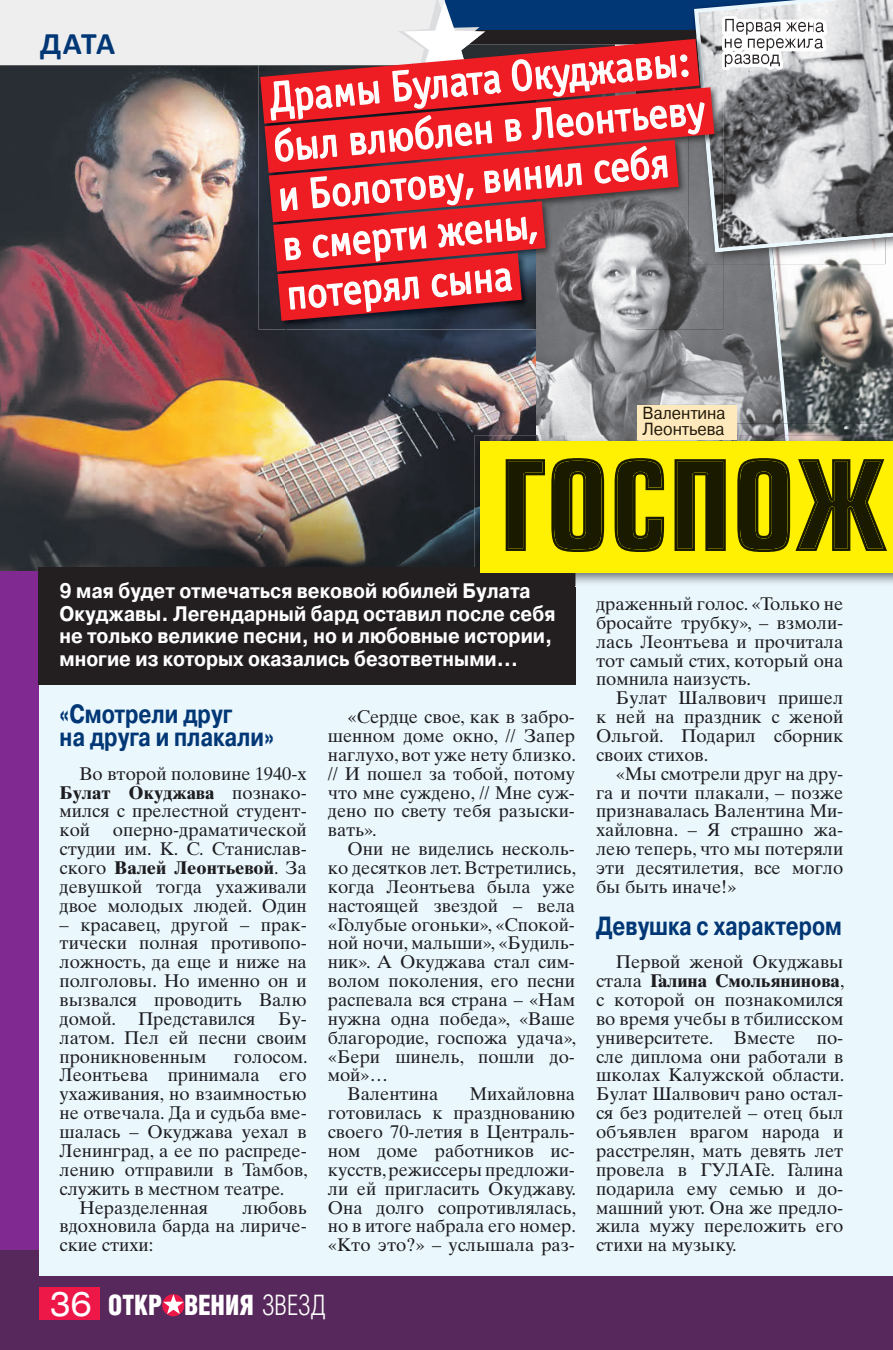
<style>
.page{position:relative;width:893px;height:1350px;background:#fff}
.page>*{position:absolute;margin:0;border:0;box-sizing:border-box;transform-origin:0 0}
.t1{font:700 122.5px "Europe Cond";color:#191a00;scale:.95 1}
.t2{font:42.88px/49.5px "Officina Sans C";color:#fff;scale:.95 1}
.t3{font:700 31.5px "Calibri";color:#013775}
.t4{font:900 28.18px "Helios Cond";color:#fff;scale:.92 1}
.t5{font:700 26.25px/22.8px "Pragmatica";color:#013775;scale:.8 1}
.t6{font:700 26.25px "Pragmatica";color:#013775;scale:.79 1}
.t7{font:700 21px/22.4px "Pragmatica";color:#fff;scale:.9 1}
.t8{font:700 21px "Pragmatica";color:#fefefe;scale:.9 1}
.t9{font:18.38px/18.9px "Times Ten LTCYR";color:#1d1d20;text-align:justify}
.t10{font:17.5px/15.8px "Pragmatica";color:#20180a;scale:.93 1}
.s1{font-weight:700}
.s2{font-family:"Helios Ext";font-weight:400;font-size:33.43px}
.s3{font-weight:300}
</style>
<div class="page">
<div style="left:0;top:0;width:893px;height:1349px;background:#802990"></div>
<img style="left:0;top:321px;width:286px;height:250px">
<img style="left:286px;top:329px;width:250px;height:238px">
<img style="left:635px;top:265px;width:149px;height:171px">
<img style="left:536px;top:329px;width:99px;height:107px">
<img style="left:788px;top:265px;width:105px;height:158px">
<img style="left:789px;top:423px;width:96px;height:13px">
<img style="left:770px;top:265px;width:18px;height:158px">
<div style="left:0;top:1250px;width:893px;height:99px;background:#57285b"></div>
<div style="left:40px;top:627px;width:853px;height:648px;background:#eaf7fd"></div>
<div style="left:575px;top:567px;width:318px;height:708px;background:#eaf7fd"></div>
<div style="left:40px;top:1287px;width:60px;height:32px;background:#ed1748"></div>
<svg style="left:162px;top:1294px;width:22px;height:22px"></svg>
<svg style="left:163px;top:1294px;width:21px;height:19px"></svg>
<div style="left:38px;top:567px;width:537px;height:118px;background:#231f20"></div>
<img style="left:474px;top:436px;width:62px;height:131px">
<img style="left:536px;top:436px;width:248px;height:6px">
<svg style="left:885px;top:423px;width:8px;height:19px"></svg>
<img style="left:789px;top:436px;width:96px;height:6px">
<svg style="left:784px;top:423px;width:5px;height:19px"></svg>
<img style="left:575px;top:573px;width:317px;height:13px">
<div style="left:480px;top:442px;width:413px;height:131px;background:#fff101"></div>
<img style="left:723px;top:252px;width:45px;height:13px">
<img style="left:774px;top:252px;width:119px;height:13px">
<img style="left:768px;top:252px;width:6px;height:13px">
<svg style="left:714px;top:0;width:179px;height:252px"></svg>
<img style="left:259px;top:321px;width:277px;height:8px">
<img style="left:536px;top:265px;width:187px;height:64px">
<img style="left:714px;top:37px;width:9px;height:215px">
<svg style="left:0;top:0;width:714px;height:321px"></svg>
<div style="left:637px;top:405px;width:100px;height:19px;background:#fee9bc"></div>
<div style="left:637px;top:420px;width:100px;height:20px;background:#fee9bc"></div>
<img style="left:722px;top:16px;width:91px;height:54px">
<img style="left:813px;top:19px;width:14px;height:33px">
<h3 class="t3" style="left:40px;top:30px;width:77px">ДАТА</h3>
<h2 class="t2" style="left:267px;top:74px;width:457px;rotate:-5deg">Драмы Булата Окуджавы: был влюблен в Леонтьеву и Болотову, винил себя<br>в смерти жены,<br>потерял сына</h2>
<p class="t10" style="left:642px;top:406px;width:91px">Валентина<br>Леонтьева</p>
<h1 class="t1" style="left:499px;top:425px;width:410px">ГОСПОЖ</h1>
<p class="t7" style="left:60px;top:580px;width:552px">9 мая будет отмечаться вековой юбилей улата Окуджавы. Легендарный бард оставил после себя не только великие песни, но и любовные истории, многие из которых оказались безответными…</p>
<p class="t8" style="left:463px;top:577px;width:17px">Б</p>
<h3 class="t5" style="left:60px;top:703px;width:270px">«Смотрели друг<br>на друга и плакали»</h3>
<p class="t9" style="left:60px;top:764px;width:249px;text-indent:20px">Во второй половине 1940-х <span class="s1">Булат Окуджава</span> познако&shy;мился с прелестной студент&shy;кой оперно-драматической студии им. К. С. Станислав&shy;ского <span class="s1">Валей Леонтьевой</span>. За девушкой тогда ухаживали двое молодых людей. Один</p>
<p class="t9" style="left:60px;top:914px;width:249px">– красавец, другой – прак&shy;тически полная противопо&shy;ложность, да еще и ниже на полголовы. Но именно он и вызвался проводить Валю домой. Представился Бу&shy;латом. Пел ей песни своим проникновенным</p>
<p class="t9" style="left:234px;top:1046px;width:76px">голосом.</p>
<p class="t9" style="left:60px;top:1065px;width:249px">Леонтьева принимала его</p>
<p class="t9" style="left:60px;top:1084px;width:249px">ухаживания, но взаимностью</p>
<p class="t9" style="left:60px;top:1103px;width:249px">не отвечала. Да и судьба вме-</p>
<p class="t9" style="left:60px;top:1122px;width:249px">шалась – Окуджава уехал в</p>
<p class="t9" style="left:60px;top:1141px;width:249px">Ленинград, а ее по распреде-</p>
<p class="t9" style="left:60px;top:1159px;width:250px">лению отправили в Тамбов,</p>
<p class="t9" style="left:60px;top:1178px;width:226px">служить в местном театре.</p>
<p class="t9" style="left:79px;top:1197px;width:130px">Неразделенная</p>
<p class="t9" style="left:60px;top:1197px;width:249px;text-indent:183px">любовь вдохновила барда на лириче&shy;ские стихи:</p>
<p class="t9" style="left:328px;top:707px;width:250px;text-indent:20px">«Сердце свое, как в забро&shy;шенном доме окно, // Запер наглухо, вот уже нету близко. // И пошел за тобой, потому что мне суждено, // Мне суж&shy;дено по свету тебя разыски&shy;вать».</p>
<p class="t9" style="left:348px;top:839px;width:229px">Они не виделись несколь-</p>
<p class="t9" style="left:328px;top:858px;width:250px">ко десятков лет. Встретились,</p>
<p class="t9" style="left:328px;top:877px;width:249px">когда Леонтьева была уже</p>
<p class="t9" style="left:328px;top:895px;width:249px">настоящей звездой – вела</p>
<p class="t9" style="left:328px;top:914px;width:249px">«Голубые огоньки», «Спокой-</p>
<p class="t9" style="left:328px;top:933px;width:249px">ной ночи, малыши», «Будиль-</p>
<p class="t9" style="left:328px;top:952px;width:249px">ник». А Окуджава стал сим-</p>
<p class="t9" style="left:328px;top:971px;width:249px">волом поколения, его песни</p>
<p class="t9" style="left:328px;top:990px;width:249px">распевала вся страна – «Нам</p>
<p class="t9" style="left:328px;top:1009px;width:249px">нужна одна победа», «Ваше</p>
<p class="t9" style="left:328px;top:1027px;width:250px">благородие, госпожа удача»,</p>
<p class="t9" style="left:328px;top:1046px;width:249px">«Бери шинель, пошли до-</p>
<p class="t9" style="left:328px;top:1065px;width:62px">мой»…</p>
<p class="t9" style="left:348px;top:1084px;width:92px">Валентина</p>
<p class="t9" style="left:328px;top:1084px;width:250px;text-indent:142px">Михайловна готовилась к празднованию своего 70-летия в Централь&shy;ном доме работников ис&shy;кусств, режиссеры предложи&shy;ли ей пригласить Окуджаву.<br>Она долго сопротивлялась, но в итоге набрала его номер. «Кто это?» – услышала раз-</p>
<h3 class="t4" style="left:50px;top:1289px;width:302px"><span class="s2">36</span> OТКР ВЕНИЯ <span class="s3">ЗВЕЗД</span></h3>
<p class="t9" style="left:596px;top:594px;width:249px">драженный голос. «Только не бросайте трубку», – взмоли&shy;лась Леонтьева и прочитала тот самый стих, который она помнила наизусть.</p>
<p class="t9" style="left:596px;top:688px;width:249px;text-indent:20px">Булат Шалвович пришел к ней на праздник с женой Ольгой. Подарил сборник своих стихов.</p>
<p class="t9" style="left:596px;top:764px;width:249px;text-indent:20px">«Мы смотрели друг на дру&shy;га и почти плакали, – позже признавалась Валентина Ми&shy;хайловна. – Я страшно жа&shy;лею теперь, что мы потеряли эти десятилетия, все могло бы быть иначе!»</p>
<h3 class="t6" style="left:596px;top:908px;width:313px">Девушка с характером</h3>
<p class="t9" style="left:596px;top:952px;width:250px;text-indent:20px">Первой женой Окуджавы стала <span class="s1">Галина Смольянинова</span>, с которой он познакомился во время учебы в тбилисском университете. Вместе по&shy;сле диплома они работали в школах Калужской области.<br>Булат Шалвович рано остал&shy;ся без родителей – отец был объявлен врагом народа и расстрелян, мать девять лет провела в ГУЛАГе. Галина подарила ему семью и до&shy;машний уют. Она же предло&shy;жила мужу переложить его стихи на музыку.</p>
</div>
